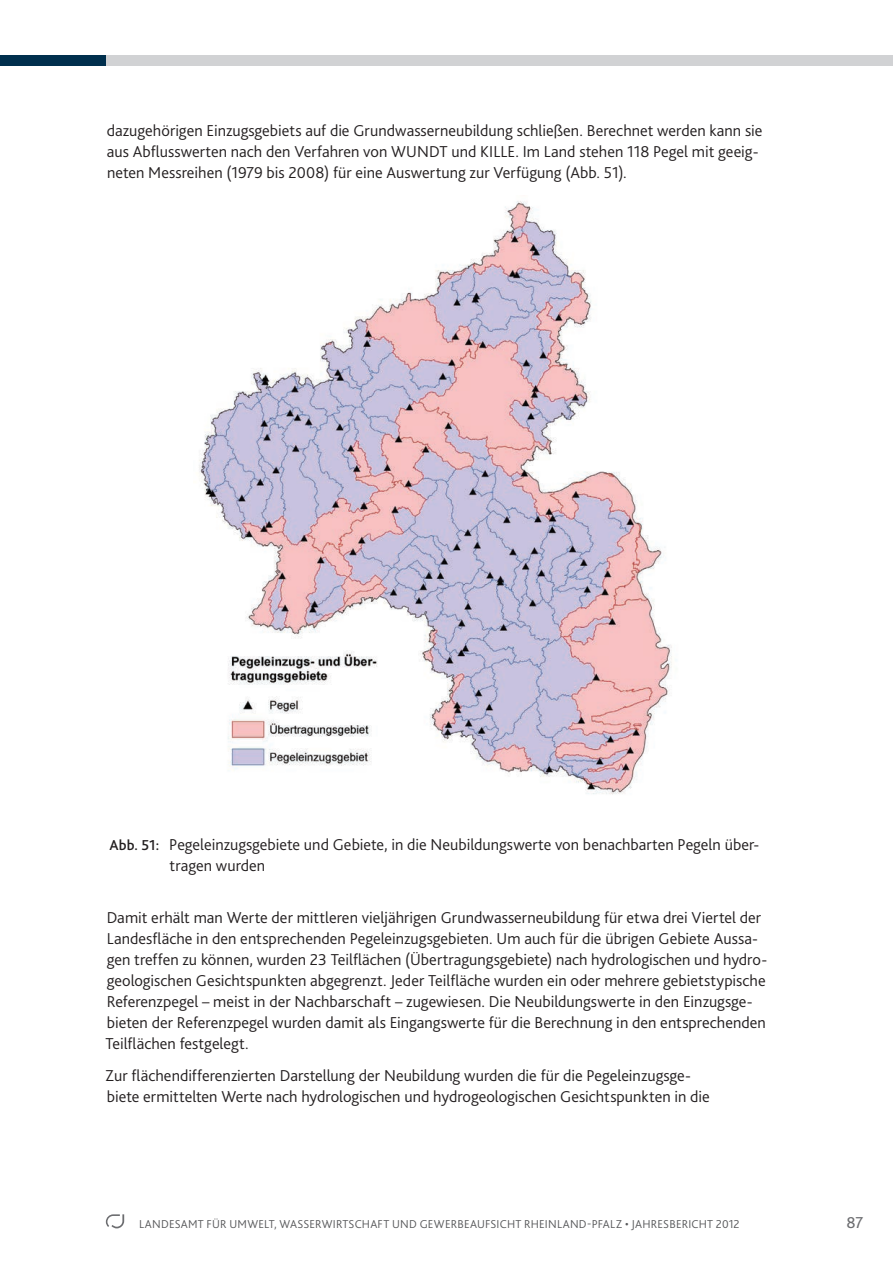
<style>
.page{position:relative;width:893px;height:1263px;background:#fff}
.page>*{position:absolute;margin:0;border:0;box-sizing:border-box;transform-origin:0 0}
.t1{font:300 16.5px/21px "Bliss 2";color:#231f20}
.t2{font:16.5px "Bliss 2";color:#6c6d70}
.t3{font:300 12px "Bliss 2";letter-spacing:.02em;color:#57585a}
.s1{font-weight:500;font-size:15px}
</style>
<div class="page">
<div style="left:0;top:55px;width:106px;height:11px;background:#002f4d"></div>
<div style="left:106px;top:55px;width:787px;height:11px;background:#d1d2d4"></div>
<svg style="left:106px;top:1214px;width:18px;height:14px"></svg>
<img style="left:199px;top:201px;width:473px;height:594px">
<p class="t1" style="left:107px;top:119px;width:657px">dazugehörigen Einzugsgebiets auf die Grundwasserneubildung schließen. Berechnet werden kann sie aus Abflusswerten nach den Verfahren von WUN DT und KI LLE. I m Land stehen 118 Pegel mit geeig&shy;neten Messreihen (1979 bis 2008) für eine Auswertung zur Verfügung (Abb. 51).</p>
<p class="t1" style="left:170px;top:833px;width:591px;text-indent:-60px"><span class="s1">Abb. 51:</span> Pegeleinzugsgebiete und Gebiete, in die N eubildungswerte von benachbarten Pegeln über&shy;tragen wurden</p>
<p class="t1" style="left:105px;top:907px;width:663px">Damit erhält man Werte der mittleren vieljährigen Grundwasserneubildung für etwa drei Viertel der Landesfläche in den entsprechenden Pegeleinzugsgebieten. Um auch für die übrigen Gebiete Aussa&shy;gen treffen zu können, wurden 23 Teilflächen (Ü bertragungsgebiete) nach hydrologischen und hydro&shy;geologischen Gesichtspunkten abgegrenzt. Jeder Teilfläche wurden ein oder mehrere gebietstypische Referenzpegel – meist in der N achbarschaft – zugewiesen. Die N eubildungswerte in den Einzugsge&shy;bieten der Referenzpegel wurden damit als Eingangswerte für die Berechnung in den entsprechenden Teilflächen festgelegt.</p>
<p class="t1" style="left:105px;top:1064px;width:606px">Zur flächendifferenzierten Darstellung der N eubildung wurden die für die Pegeleinzugsge&shy;biete ermittelten Werte nach hydrologischen und hydrogeologischen Gesichtspunkten in die</p>
<p class="t3" style="left:139px;top:1216px;width:602px">Landesamt für Umwelt, Wasserwirtschaft u nd Gewerbeau fsicht Rheinland-Pfalz • Jahresbericht 2012</p>
<p class="t2" style="left:846px;top:1212px;width:18px">87</p>
</div>
